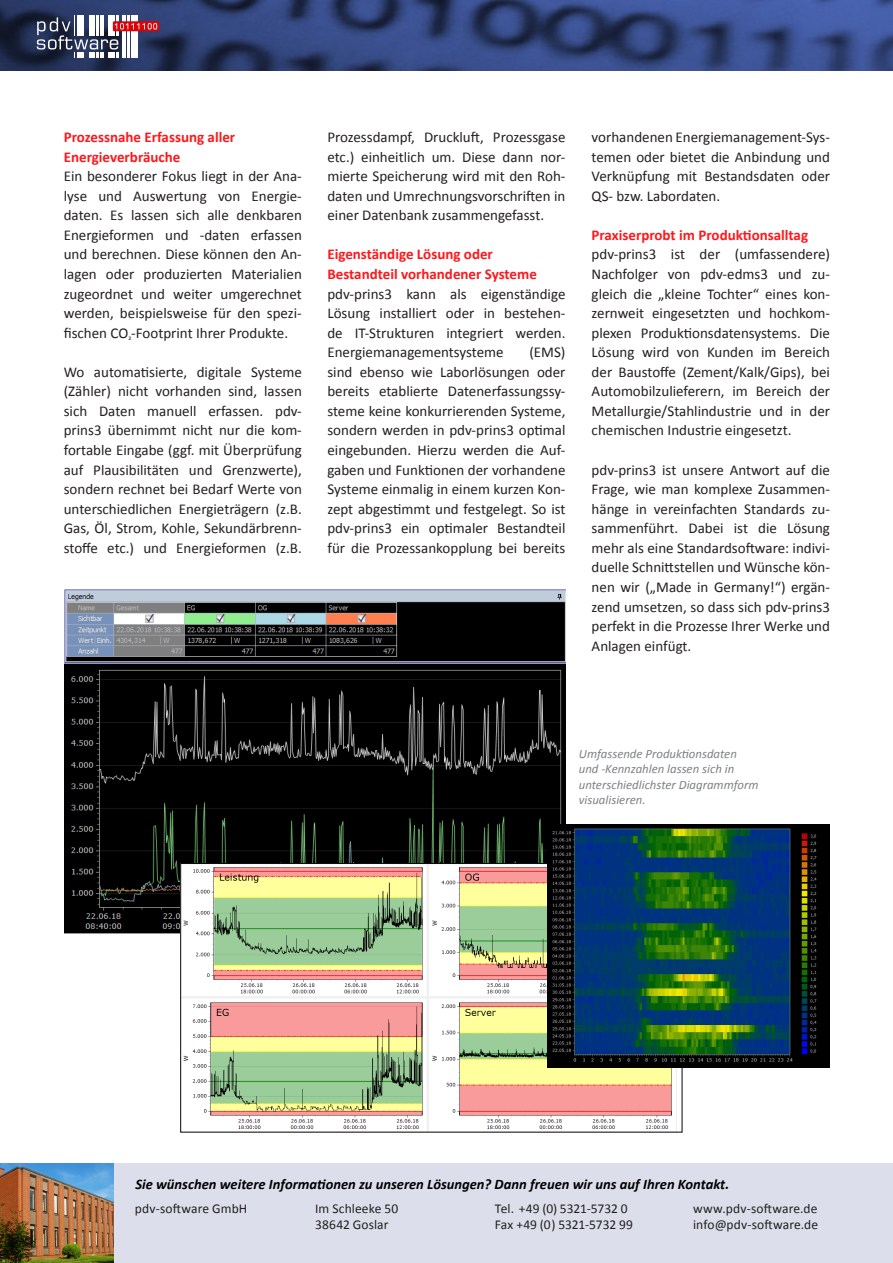
<style>
.page{position:relative;width:893px;height:1263px;background:#fff}
.page>*{position:absolute;margin:0;border:0;box-sizing:border-box;transform-origin:0 0}
.t1{font:15px/19.5px "Calibri";color:#231f20;text-align:justify}
.t2{font:700 15px/19.5px "Calibri";color:#ff171b}
.t3{font:italic 700 14.55px "Calibri";color:#000}
.t4{font:13.5px/16.2px "Calibri";letter-spacing:.005em;color:#231f20}
.t5{font:italic 12.75px/15.3px "Calibri";color:#7e8083}
</style>
<div class="page">
<img style="left:0;top:0;width:893px;height:70px">
<svg style="left:113px;top:21px;width:46px;height:10px"></svg>
<svg style="left:37px;top:15px;width:120px;height:42px"></svg>
<div style="left:0;top:1163px;width:893px;height:100px;background:#dcdfeb"></div>
<img style="left:0;top:1164px;width:113px;height:99px">
<img style="left:64px;top:590px;width:501px;height:343px">
<img style="left:182px;top:865px;width:495px;height:265px">
<img style="left:547px;top:824px;width:282px;height:243px">
<p class="t2" style="left:64px;top:127px;width:173px">Prozessnahe Erfassung aller<br>Energieverbräuche</p>
<p class="t1" style="left:64px;top:166px;width:240px">Ein besonderer Fokus liegt in der Ana&shy;lyse und Auswertung von Energie&shy;daten. Es lassen sich alle denkbaren Energieformen und -daten erfassen und berechnen. Diese können den An&shy;lagen oder produzierten Materialien zugeordnet und weiter umgerechnet werden, beispielsweise für den spezi&shy;fischen CO<sub>²</sub>-Footprint Ihrer Produkte.</p>
<p class="t1" style="left:64px;top:362px;width:240px">Wo automatisierte, digitale Systeme (Zähler) nicht vorhanden sind, lassen sich Daten manuell erfassen. pdv&shy;prins3 übernimmt nicht nur die kom&shy;fortable Eingabe (ggf. mit Überprüfung auf Plausibilitäten und Grenzwerte), sondern rechnet bei Bedarf Werte von unterschiedlichen Energieträgern (z.B.<br>Gas, Öl, Strom, Kohle, Sekundärbrenn&shy;stoffe etc.) und Energieformen (z.B.</p>
<p class="t1" style="left:327px;top:127px;width:240px">Prozessdampf, Druckluft, Prozessgase etc.) einheitlich um. Diese dann nor&shy;mierte Speicherung wird mit den Roh&shy;daten und Umrechnungsvorschriften in einer Datenbank zusammengefasst.</p>
<p class="t2" style="left:327px;top:244px;width:211px">Eigenständige Lösung oder<br>Bestandteil vorhandener Systeme</p>
<p class="t1" style="left:327px;top:283px;width:240px">pdv-prins3 kann als eigenständige Lösung installiert oder in bestehen&shy;de IT-Strukturen integriert werden.<br>Energiemanagementsysteme</p>
<p class="t1" style="left:327px;top:342px;width:240px;text-indent:202px">(EMS) sind ebenso wie Laborlösungen oder bereits etablierte Datenerfassungssy&shy;steme keine konkurrierenden Systeme, sondern werden in pdv-prins3 optimal eingebunden. Hierzu werden die Auf&shy;gaben und Funktionen der vorhandene Systeme einmalig in einem kurzen Kon&shy;zept abgestimmt und festgelegt. So ist pdv-prins3 ein optimaler Bestandteil für die Prozessankopplung bei bereits</p>
<p class="t1" style="left:592px;top:127px;width:240px">vorhandenen Energiemanagement-Sys&shy;temen oder bietet die Anbindung und Verknüpfung mit Bestandsdaten oder QS- bzw. Labordaten.</p>
<p class="t2" style="left:592px;top:225px;width:218px">Praxiserprobt im Produktionsalltag</p>
<p class="t1" style="left:592px;top:244px;width:240px">pdv-prins3 ist der (umfassendere)<br>Nachfolger von pdv-edms3 und zu&shy;gleich die „kleine Tochter“ eines kon&shy;zernweit eingesetzten und hochkom&shy;plexen Produktionsdatensystems. Die Lösung wird von Kunden im Bereich der Baustoffe (Zement/Kalk/Gips), bei Automobilzulieferern, im Bereich der Metallurgie/Stahlindustrie und in der chemischen Industrie eingesetzt.</p>
<p class="t1" style="left:592px;top:459px;width:240px">pdv-prins3 ist unsere Antwort auf die Frage, wie man komplexe Zusammen&shy;hänge in vereinfachten Standards zu&shy;sammenführt. Dabei ist die Lösung mehr als eine Standardsoftware: indivi&shy;duelle Schnittstellen und Wünsche kön&shy;nen wir („Made in Germany!“) ergän&shy;zend umsetzen, so dass sich pdv-prins3 perfekt in die Prozesse Ihrer Werke und Anlagen einfügt.</p>
<p class="t5" style="left:579px;top:745px;width:181px">Umfassende Produktionsdaten und -Kennzahlen lassen sich in unterschiedlichster Diagrammform visualisieren.</p>
<p class="t3" style="left:135px;top:1173px;width:595px">Sie wünschen weitere Informationen zu unseren Lösungen? Dann freuen wir uns auf Ihren Kontakt.</p>
<p class="t4" style="left:135px;top:1200px;width:114px">pdv-software GmbH</p>
<p class="t4" style="left:315px;top:1200px;width:85px">Im Schleeke 50<br>38642 Goslar</p>
<p class="t4" style="left:495px;top:1200px;width:140px">Tel. +49 (0) 5321-5732 0<br>Fax +49 (0) 5321-5732 99</p>
<p class="t4" style="left:693px;top:1200px;width:126px">www.pdv-software.de info@pdv-software.de</p>
</div>
